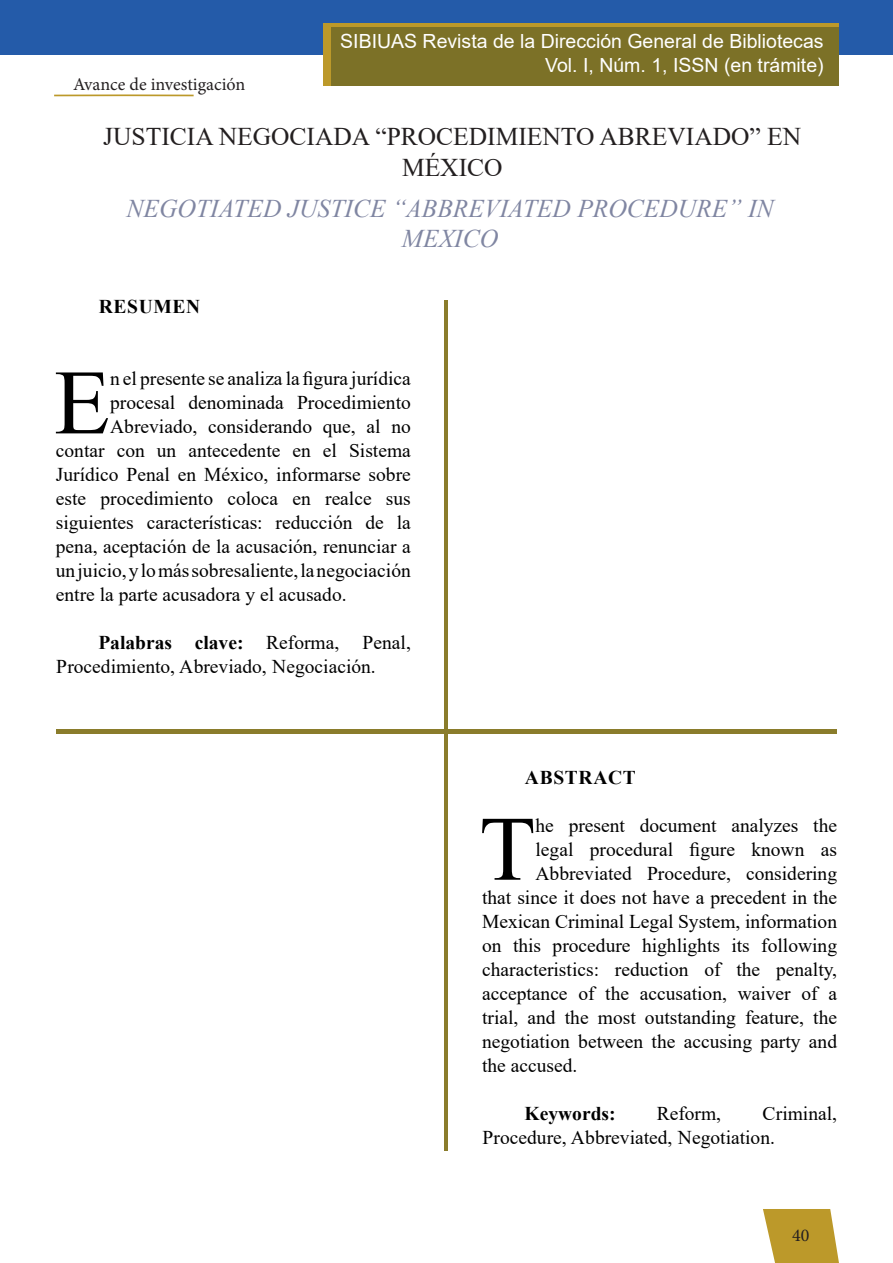
<style>
.page{position:relative;width:893px;height:1263px;background:#fff}
.page>*{position:absolute;margin:0;border:0;box-sizing:border-box;transform-origin:0 0}
.texto{font:91.95px "Times New Roman";color:#000}
.TITULO_DE_LA_HOJA_ME{font:25.5px/30.6px "Times New Roman";color:#231f20;text-align:center}
.TITULO_INGLES_HOJA_M{font:italic 25.5px/30.6px "Times New Roman";color:#8086a2;text-align:center}
.texto-2{font:19.5px/24px "Times New Roman";color:#000}
.t1{font:19.5px/24px "Arial";color:#fff;text-align:right}
.texto-3{font:700 19.5px "Times New Roman";letter-spacing:.035em;color:#000}
.texto-4{font:700 19.5px "Times New Roman";color:#000}
.t2{font:18px "Minion Pro";color:#231f20}
.s1{font-weight:700}
</style>
<div class="page">
<svg style="left:54px;top:94px;width:140px;height:3px"></svg>
<svg style="left:763px;top:1209px;width:76px;height:54px;background:#c5a647"></svg>
<div style="left:0;top:0;width:893px;height:54px;background:#245ba9"></div>
<div style="left:323px;top:23px;width:516px;height:62px;background:#bc992a"></div>
<div style="left:331px;top:27px;width:508px;height:58px;background:#7c7127"></div>
<hr style="left:56px;top:730px;width:780px;height:4px;background:#8a7c2b">
<hr style="left:444px;top:300px;width:4px;height:851px;background:#8a7c2b">
<p class="t2" style="left:73px;top:72px;width:174px">Avance de investigación</p>
<p class="t1" style="left:340px;top:29px;width:485px">SIBIUAS Revista de la Dirección General de Bibliotecas<br>Vol. I, Núm. 1, ISSN (en trámite)</p>
<p class="TITULO_DE_LA_HOJA_ME" style="left:103px;top:121px;width:699px">JUSTICIA NEGOCIADA “PROCEDIMIENTO ABREVIADO” EN<br>MÉXICO</p>
<p class="TITULO_INGLES_HOJA_M" style="left:127px;top:192px;width:648px">NEGOTIATED JUSTICE “ABBREVIATED PROCEDURE” IN<br>MEXICO</p>
<p class="texto-3" style="left:99px;top:293px;width:103px">RESUMEN</p>
<p class="texto" style="left:54px;top:338px;width:58px">E</p>
<p class="texto-2" style="left:110px;top:366px;width:302px">n el presente se analiza la figura jurídica</p>
<p class="texto-2" style="left:110px;top:390px;width:302px">procesal denominada Procedimiento</p>
<p class="texto-2" style="left:110px;top:414px;width:302px">Abreviado, considerando que, al no</p>
<p class="texto-2" style="left:56px;top:438px;width:356px">contar con un antecedente en el Sistema</p>
<p class="texto-2" style="left:56px;top:462px;width:356px">Jurídico Penal en México, informarse sobre</p>
<p class="texto-2" style="left:56px;top:486px;width:356px">este procedimiento coloca en realce sus</p>
<p class="texto-2" style="left:56px;top:510px;width:356px">siguientes características: reducción de la</p>
<p class="texto-2" style="left:56px;top:534px;width:356px">pena, aceptación de la acusación, renunciar a</p>
<p class="texto-2" style="left:56px;top:558px;width:356px">un juicio, y lo más sobresaliente, la negociación</p>
<p class="texto-2" style="left:56px;top:582px;width:292px">entre la parte acusadora y el acusado.</p>
<p class="texto-2" style="left:56px;top:630px;width:356px;text-indent:42px"><span class="s1">Palabras clave:</span> Reforma, Penal,<br>Procedimiento, Abreviado, Negociación.</p>
<p class="texto-3" style="left:525px;top:763px;width:112px">ABSTRACT</p>
<p class="texto" style="left:479px;top:784px;width:58px">T</p>
<p class="texto-2" style="left:535px;top:812px;width:303px">he present document analyzes the</p>
<p class="texto-2" style="left:535px;top:836px;width:303px">legal procedural figure known as</p>
<p class="texto-2" style="left:535px;top:860px;width:303px">Abbreviated Procedure, considering</p>
<p class="texto-2" style="left:482px;top:884px;width:356px">that since it does not have a precedent in the</p>
<p class="texto-2" style="left:482px;top:908px;width:356px">Mexican Criminal Legal System, information</p>
<p class="texto-2" style="left:482px;top:932px;width:356px">on this procedure highlights its following</p>
<p class="texto-2" style="left:482px;top:956px;width:356px">characteristics: reduction of the penalty,</p>
<p class="texto-2" style="left:482px;top:980px;width:356px">acceptance of the accusation, waiver of a</p>
<p class="texto-2" style="left:482px;top:1004px;width:356px">trial, and the most outstanding feature, the</p>
<p class="texto-2" style="left:482px;top:1028px;width:356px">negotiation between the accusing party and</p>
<p class="texto-2" style="left:482px;top:1052px;width:97px">the accused.</p>
<p class="texto-4" style="left:525px;top:1099px;width:92px">Keywords:</p>
<p class="texto-2" style="left:657px;top:1100px;width:66px">Reform,</p>
<p class="texto-2" style="left:482px;top:1100px;width:356px;text-indent:280px">Criminal,<br>Procedure, Abbreviated, Negotiation.</p>
<p class="t2" style="left:792px;top:1223px;width:19px">40</p>
</div>
